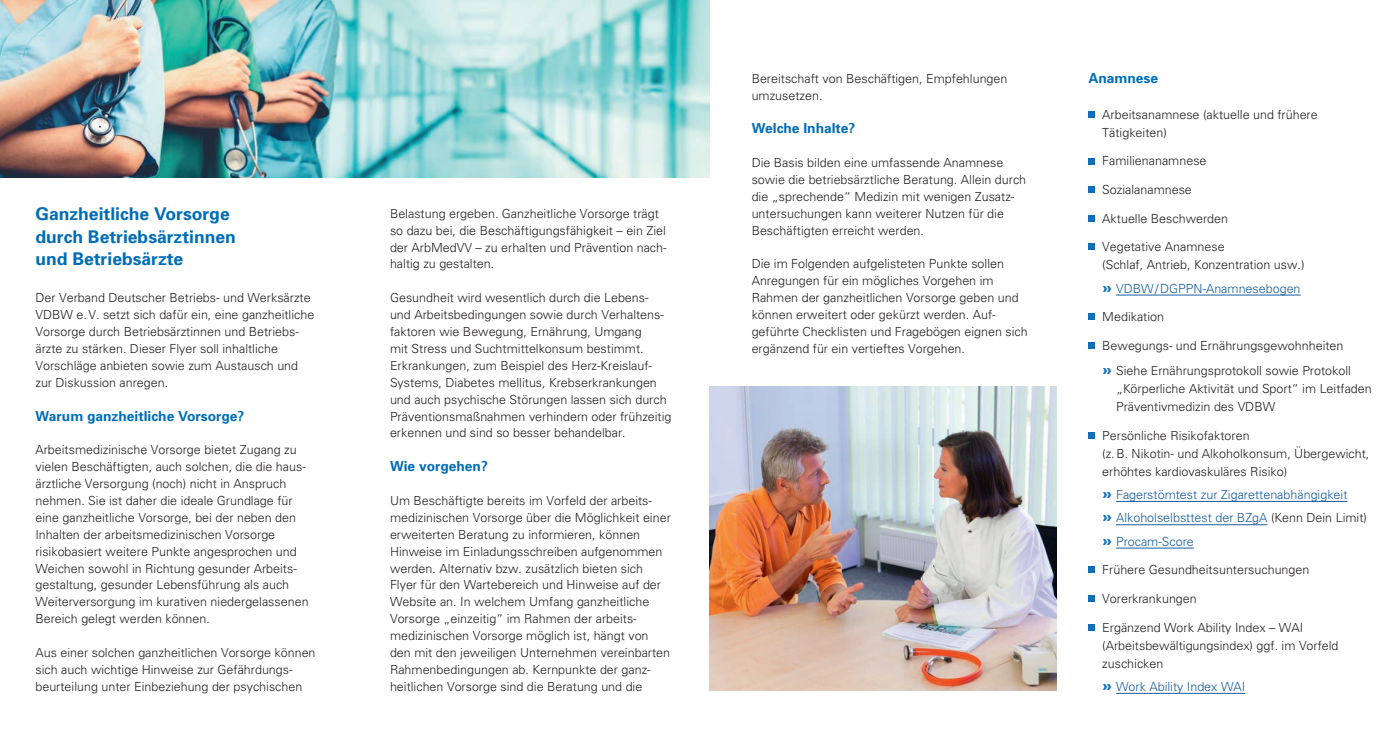
<style>
.page{position:relative;width:1397px;height:745px;background:#fff}
.page>*{position:absolute;margin:0;border:0;box-sizing:border-box;transform-origin:0 0}
.t1{font:700 17.5px/22.5px "Univers";color:#006db7}
.t2{font:700 13.75px "Univers";color:#006db7}
.t3{font:300 12.5px/16.9px "Univers";color:#231f20}
.t4{font:300 12.5px/23.2px "Univers";color:#175d9e}
.s1{font-weight:900;font-size:15px;color:#0f6eb8}
.s2{color:#231f20}
</style>
<div class="page">
<img style="left:709px;top:386px;width:347px;height:304px">
<img style="left:0;top:0;width:709px;height:177px">
<hr style="left:1115px;top:294px;width:185px;height:1px;background:#175d9e">
<hr style="left:1115px;top:501px;width:232px;height:1px;background:#175d9e">
<hr style="left:1115px;top:524px;width:152px;height:1px;background:#175d9e">
<hr style="left:1115px;top:547px;width:78px;height:1px;background:#175d9e">
<hr style="left:1115px;top:692px;width:129px;height:1px;background:#175d9e">
<svg style="left:1088px;top:111px;width:6px;height:6px"></svg>
<svg style="left:1088px;top:158px;width:6px;height:6px"></svg>
<svg style="left:1088px;top:186px;width:6px;height:6px"></svg>
<svg style="left:1088px;top:215px;width:6px;height:6px"></svg>
<svg style="left:1088px;top:244px;width:6px;height:6px"></svg>
<svg style="left:1088px;top:314px;width:6px;height:6px"></svg>
<svg style="left:1088px;top:342px;width:6px;height:6px"></svg>
<svg style="left:1088px;top:432px;width:6px;height:6px"></svg>
<svg style="left:1088px;top:566px;width:6px;height:6px"></svg>
<svg style="left:1088px;top:595px;width:6px;height:6px"></svg>
<div style="left:1088px;top:623px;width:6px;height:7px;background:#0f6eb8"></div>
<h1 class="t1" style="left:35px;top:202px;width:202px">Ganzheitliche Vorsorge durch Betriebsärztinnen und Betriebsärzte</h1>
<p class="t3" style="left:35px;top:289px;width:280px">Der Verband Deutscher Betriebs- und Werksärzte VDBW e.V. setzt sich dafür ein, eine ganzheitliche Vorsorge durch Betriebsärztinnen und Betriebs&shy;ärzte zu stärken. Dieser Flyer soll inhaltliche Vorschläge anbieten sowie zum Austausch und zur Diskussion anregen.</p>
<p class="t2" style="left:35px;top:406px;width:210px">Warum ganzheitliche Vorsorge?</p>
<p class="t3" style="left:35px;top:441px;width:274px">Arbeitsmedizinische Vorsorge bietet Zugang zu vielen Beschäftigten, auch solchen, die die haus&shy;ärztliche Versorgung (noch) nicht in Anspruch nehmen. Sie ist daher die ideale Grundlage für eine ganzheitliche Vorsorge, bei der neben den Inhalten der arbeitsmedizinischen Vorsorge risikobasiert weitere Punkte angesprochen und Weichen sowohl in Richtung gesunder Arbeits&shy;gestaltung, gesunder Lebensführung als auch Weiterversorgung im kurativen niedergelassenen Bereich gelegt werden können.</p>
<p class="t3" style="left:35px;top:643px;width:281px">Aus einer solchen ganzheitlichen Vorsorge können sich auch wichtige Hinweise zur Gefährdungs&shy;beurteilung unter Einbeziehung der psychischen</p>
<p class="t3" style="left:390px;top:204px;width:278px">Belastung ergeben. Ganzheitliche Vorsorge trägt so dazu bei, die Beschäftigungsfähigkeit – ein Ziel der ArbMedVV – zu erhalten und Prävention nach&shy;haltig zu gestalten.</p>
<p class="t3" style="left:390px;top:289px;width:283px">Gesundheit wird wesentlich durch die Lebens&shy;und Arbeitsbedingungen sowie durch Verhaltens&shy;faktoren wie Bewegung, Ernährung, Umgang<br>mit Stress und Suchtmittelkonsum bestimmt.<br>Erkrankungen, zum Beispiel des Herz-Kreislauf-Systems, Diabetes mellitus, Krebserkrankungen und auch psychische Störungen lassen sich durch Präventionsmaßnahmen verhindern oder frühzeitig erkennen und sind so besser behandelbar.</p>
<p class="t2" style="left:390px;top:457px;width:99px">Wie vorgehen?</p>
<p class="t3" style="left:390px;top:491px;width:282px">Um Beschäftigte bereits im Vorfeld der arbeits&shy;medizinischen Vorsorge über die Möglichkeit einer erweiterten Beratung zu informieren, können Hinweise im Einladungsschreiben aufgenommen werden. Alternativ bzw. zusätzlich bieten sich Flyer für den Wartebereich und Hinweise auf der Website an. In welchem Umfang ganzheitliche Vorsorge „einzeitig“ im Rahmen der arbeits&shy;medizinischen Vorsorge möglich ist, hängt von den mit den jeweiligen Unternehmen vereinbarten Rahmenbedingungen ab. Kernpunkte der ganz&shy;heitlichen Vorsorge sind die Beratung und die</p>
<p class="t3" style="left:751px;top:69px;width:257px">Bereitschaft von Beschäftigen, Empfehlungen umzusetzen.</p>
<p class="t2" style="left:751px;top:119px;width:105px">Welche Inhalte?</p>
<p class="t3" style="left:751px;top:154px;width:276px">Die Basis bilden eine umfassende Anamnese sowie die betriebsärztliche Beratung. Allein durch die „sprechende“ Medizin mit wenigen Zusatz&shy;untersuchungen kann weiterer Nutzen für die Beschäftigten erreicht werden.</p>
<p class="t3" style="left:751px;top:255px;width:277px">Die im Folgenden aufgelisteten Punkte sollen Anregungen für ein mögliches Vorgehen im Rahmen der ganzheitlichen Vorsorge geben und können erweitert oder gekürzt werden. Auf&shy;geführte Checklisten und Fragebögen eignen sich ergänzend für ein vertieftes Vorgehen.</p>
<p class="t2" style="left:1088px;top:69px;width:71px">Anamnese</p>
<p class="t3" style="left:1102px;top:105px;width:217px;line-height:18px">Arbeitsanamnese (aktuelle und frühere<br>Tätigkeiten)</p>
<p class="t3" style="left:1102px;top:152px;width:106px">Familienanamnese</p>
<p class="t3" style="left:1102px;top:180px;width:91px">Sozialanamnese</p>
<p class="t3" style="left:1102px;top:209px;width:127px">Aktuelle Beschwerden</p>
<p class="t3" style="left:1102px;top:237px;width:204px;line-height:18px">Vegetative Anamnese<br>(Schlaf, Antrieb, Konzentration usw.)</p>
<p class="t4" style="left:1102px;top:276px;width:200px"><span class="s1">»</span> VDBW/DGPPN-Anamnesebogen</p>
<p class="t3" style="left:1102px;top:308px;width:63px">Medikation</p>
<p class="t3" style="left:1102px;top:332px;width:250px;line-height:25.1px">Bewegungs- und Ernährungsgewohnheiten <span class="s1">»</span> Siehe Ernährungsprotokoll sowie Protokoll</p>
<p class="t3" style="left:1115px;top:379px;width:257px;line-height:18px">„Körperliche Aktivität und Sport“ im Leitfaden<br>Präventivmedizin des VDBW</p>
<p class="t3" style="left:1102px;top:425px;width:268px;line-height:18px">Persönliche Risikofaktoren<br>(z.B. Nikotin- und Alkoholkonsum, Übergewicht, erhöhtes kardiovaskuläres Risiko)</p>
<p class="t4" style="left:1102px;top:482px;width:266px"><span class="s1">»</span> Fagerstömtest zur Zigarettenabhängigkeit<br><span class="s1">»</span> Alkoholselbsttest der BZgA <span class="s2">(Kenn Dein Limit) </span><span class="s1">»</span> Procam-Score</p>
<p class="t3" style="left:1102px;top:560px;width:209px">Frühere Gesundheitsuntersuchungen</p>
<p class="t3" style="left:1102px;top:589px;width:96px">Vorerkrankungen</p>
<p class="t3" style="left:1102px;top:617px;width:238px;line-height:18px">Ergänzend Work Ability Index – WAI (Arbeitsbewältigungsindex) ggf. im Vorfeld zuschicken</p>
<p class="t4" style="left:1102px;top:674px;width:144px"><span class="s1">»</span> Work Ability Index WAI</p>
</div>
